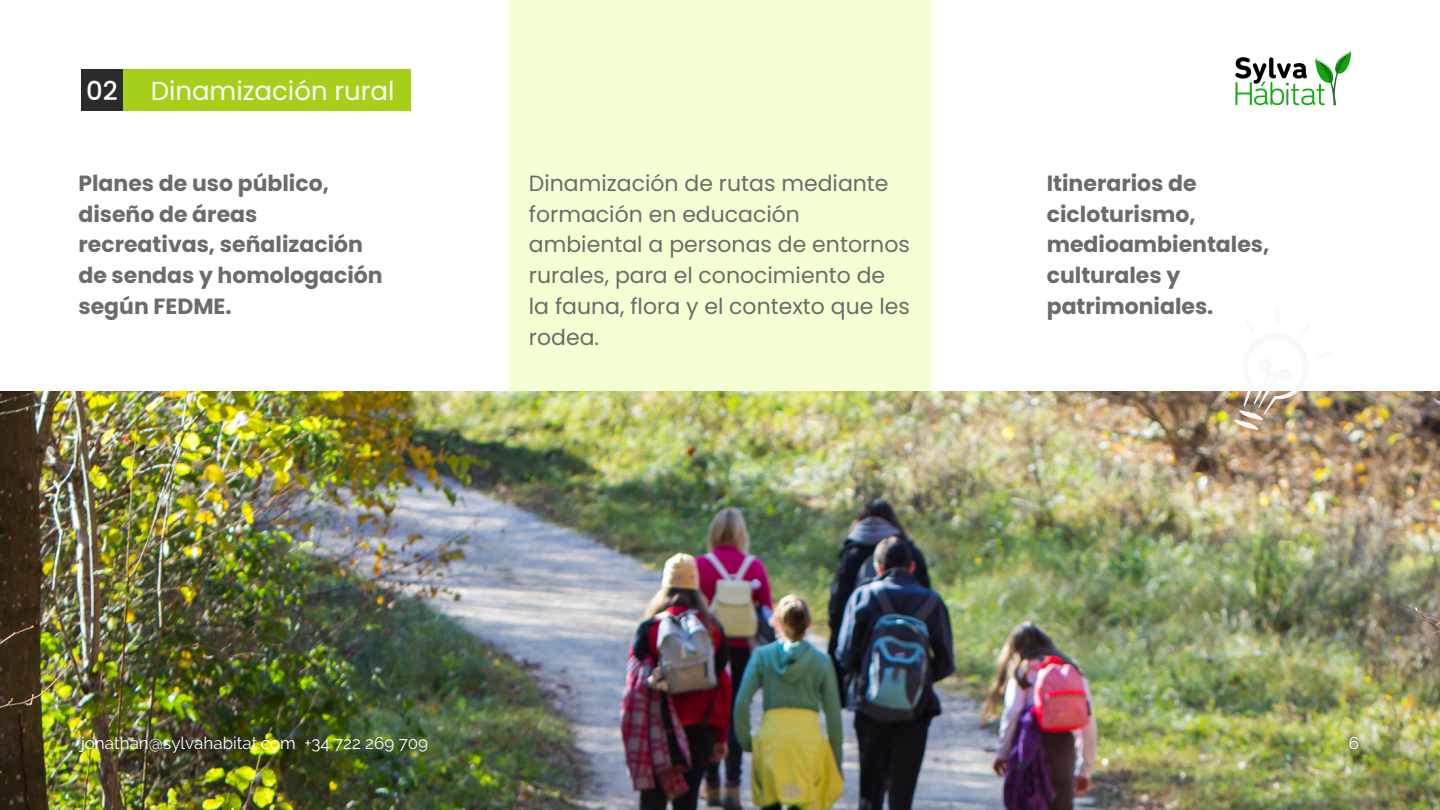
<style>
.page{position:relative;width:1440px;height:810px;background:#fff}
.page>*{position:absolute;margin:0;border:0;box-sizing:border-box;transform-origin:0 0}
.t1{font:26px "Poppins";color:#fff}
.t2{font:700 22px/30.8px "Poppins";color:#6b6b6b}
.t3{font:22px/30.8px "Poppins";color:#6b6b6b}
.t4{font:17px "Raleway";color:#fff}
.s1{font-weight:500}
</style>
<div class="page">
<img style="left:1235px;top:51px;width:117px;height:55px">
<div style="left:509px;top:0;width:422px;height:392px;background:#f5ffd4"></div>
<img style="left:0;top:392px;width:1440px;height:418px">
<img style="left:1201px;top:391px;width:138px;height:56px">
<div style="left:81px;top:69px;width:42px;height:42px;background:#2b2b2b"></div>
<div style="left:123px;top:69px;width:287px;height:42px;background:#a6cf19"></div>
<p class="t1" style="left:86px;top:73px;width:310px"><span class="s1">023</span> Dinamización rural</p>
<p class="t2" style="left:78px;top:168px;width:306px">Planes de uso público, diseño de áreas recreativas, señalización de sendas y homologación según FEDME.</p>
<p class="t3" style="left:529px;top:168px;width:383px">Dinamización de rutas mediante formación en educación ambiental a personas de entornos rurales, para el conocimiento de la fauna, flora y el contexto que les rodea.</p>
<p class="t2" style="left:1047px;top:168px;width:224px">Itinerarios de cicloturismo, medioambientales, culturales y patrimoniales.</p>
<p class="t4" style="left:81px;top:733px;width:349px">jonathan@sylvahabitat.com +34 722 269 709</p>
<p class="t4" style="left:1349px;top:733px;width:12px">6</p>
</div>
